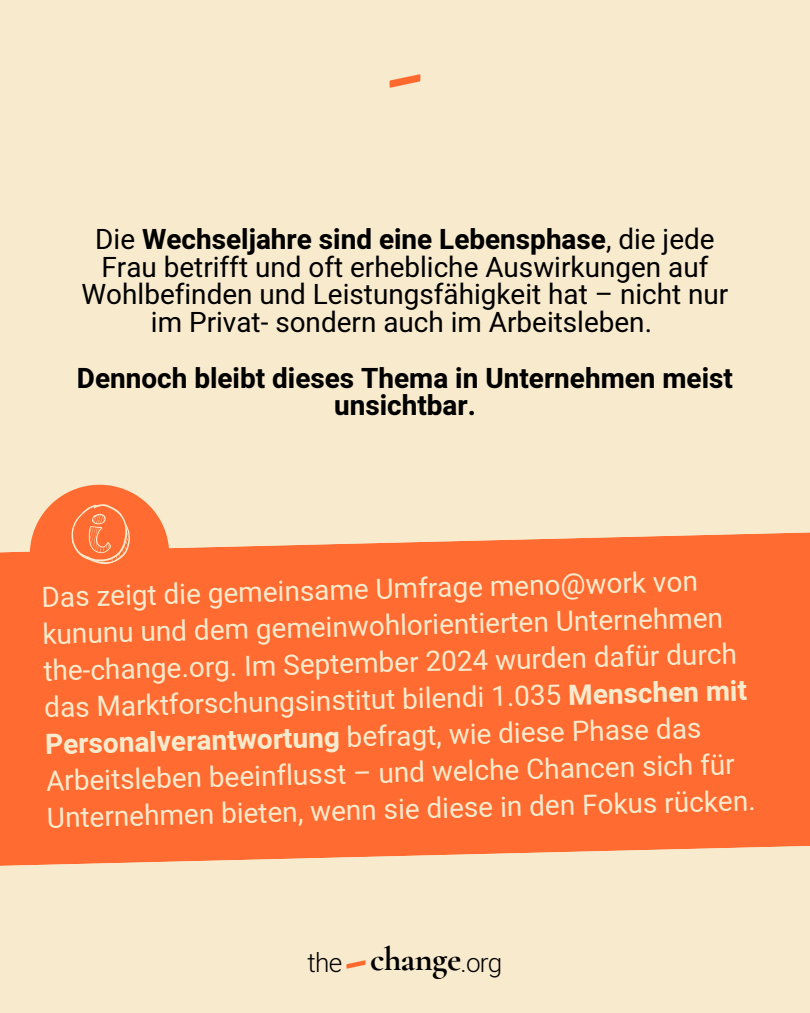
<style>
.page{position:relative;width:810px;height:1013px;background:#fff}
.page>*{position:absolute;margin:0;border:0;box-sizing:border-box;transform-origin:0 0}
.t1{font:700 34.1px "Cormorant Garamond";letter-spacing:-.015em;color:#000}
.t2{font:27.9px/36.5px "Heebo";color:#f8eacd}
.t3{font:27.9px/27.8px "Heebo";color:#000;text-align:center}
.t4{font:700 27.9px/27.8px "Heebo";color:#000;text-align:center}
.t5{font:300 26.1px "Heebo";letter-spacing:-.03em;color:#000}
.s1{font-weight:700}
</style>
<div class="page">
<div style="left:0;top:0;width:810px;height:1012px;background:#f8eacd"></div>
<img style="left:389px;top:74px;width:32px;height:14px">
<img style="left:346px;top:960px;width:20px;height:9px">
<div style="left:0;top:532px;width:810px;height:334px;background:#ff6b30"></div>
<svg style="left:30px;top:485px;width:139px;height:139px;background:#fe7c45"></svg>
<p class="t3" style="left:82px;top:226px;width:648px">Die <span class="s1">Wechseljahre sind eine Lebensphase</span>, die jede Frau betrifft und oft erhebliche Auswirkungen auf Wohlbefinden und Leistungsfähigkeit hat – nicht nur im Privat- sondern auch im Arbeitsleben.</p>
<p class="t4" style="left:77px;top:365px;width:657px">Dennoch bleibt dieses Thema in Unternehmen meist unsichtbar.</p>
<p class="t2" style="left:41px;top:578px;width:705px;rotate:-1deg">Das zeigt die gemeinsame Umfrage meno@work von kununu und dem gemeinwohlorientierten Unternehmen the-change.org. Im September 2024 wurden dafür durch das Marktforschungsinstitut bilendi 1.035 <span class="s1">Menschen mit Personalverantwortung</span> befragt, wie diese Phase das</p>
<p class="t2" style="left:46px;top:761px;width:710px;rotate:-1deg">Arbeitsleben beeinflusst – und welche Chancen sich für<br>Unternehmen bieten, wenn sie diese in den Fokus rücken.</p>
<p class="t5" style="left:308px;top:944px;width:36px">the</p>
<p class="t1" style="left:370px;top:938px;width:93px">change</p>
<h2 class="t5" style="left:461px;top:944px;width:43px">.org</h2>
</div>
